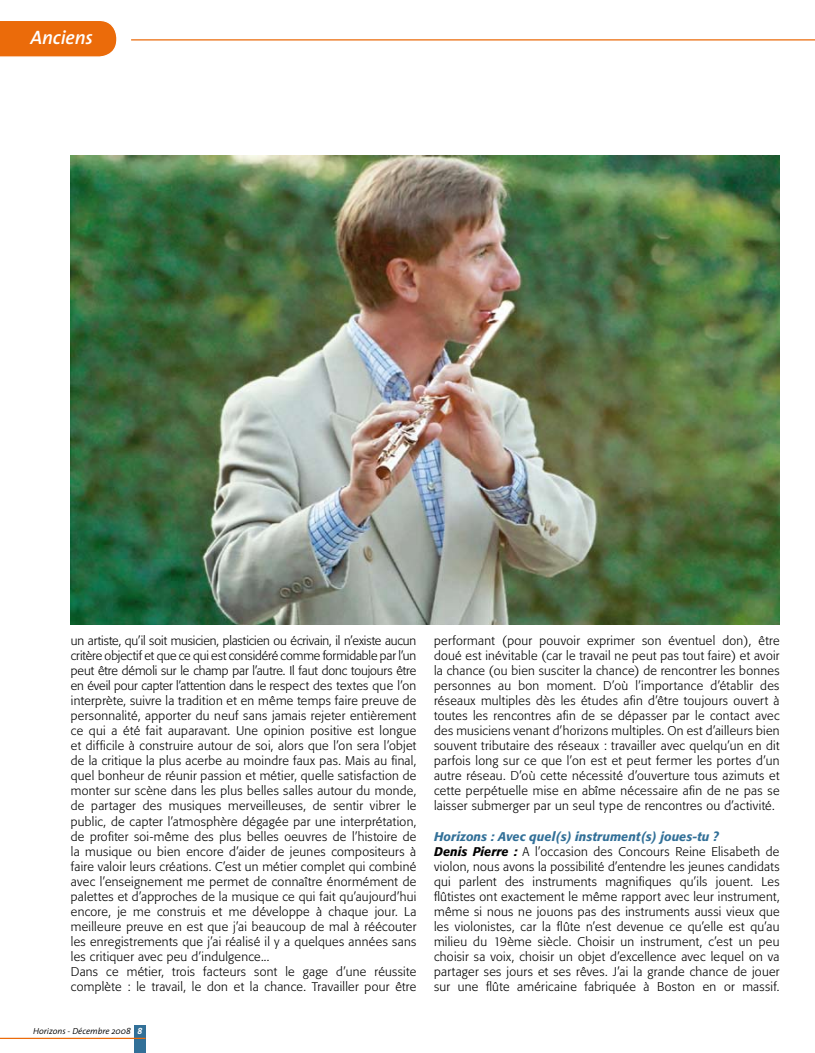
<style>
.page{position:relative;width:815px;height:1053px;background:#fff}
.page>*{position:absolute;margin:0;border:0;box-sizing:border-box;transform-origin:0 0}
.t1{font:italic 600 19.5px "The Sans";letter-spacing:-.01em;color:#fff}
.t2{font:300 12.5px/15px "Formata";letter-spacing:.02em;color:#000}
.t3{font:italic 300 8.75px "The Sans";color:#000}
.s1{font-weight:500;font-style:italic;color:#327098}
.s2{font-weight:500;font-style:italic}
.s3{font-weight:700;color:#fff}
</style>
<div class="page">
<div style="left:134px;top:1025px;width:11px;height:27px;background:#327098"></div>
<hr style="left:0;top:1037px;width:146px;height:1px;background:#eb6b0a">
<div style="left:0;top:21px;width:117px;height:36px;background:#eb6b0a"></div>
<img style="left:71px;top:156px;width:709px;height:468px">
<hr style="left:131px;top:39px;width:684px;height:1px;background:#eb6b0a">
<h1 class="t1" style="left:30px;top:22px;width:64px">Anciens</h1>
<p class="t2" style="left:71px;top:633px;width:347px">un artiste, qu’il soit musicien, plasticien ou écrivain, il n’existe aucun critère objectif et que ce qui est considéré comme formidable par l’un peut être démoli sur le champ par l’autre. Il faut donc toujours être en éveil pour capter l’attention dans le respect des textes que l’on interprète, suivre la tradition et en même temps faire preuve de personnalité, apporter du neuf sans jamais rejeter entièrement ce qui a été fait auparavant. Une opinion positive est longue et difficile à construire autour de soi, alors que l’on sera l’objet de la critique la plus acerbe au moindre faux pas. Mais au final, quel bonheur de réunir passion et métier, quelle satisfaction de monter sur scène dans les plus belles salles autour du monde, de partager des musiques merveilleuses, de sentir vibrer le public, de capter l’atmosphère dégagée par une interprétation, de profiter soi-même des plus belles oeuvres de l’histoire de la musique ou bien encore d’aider de jeunes compositeurs à faire valoir leurs créations. C’est un métier complet qui combiné avec l’enseignement me permet de connaître énormément de palettes et d’approches de la musique ce qui fait qu’aujourd’hui encore, je me construis et me développe à chaque jour. La meilleure preuve en est que j’ai beaucoup de mal à réécouter les enregistrements que j’ai réalisé il y a quelques années sans les critiquer avec peu d’indulgence...<br>Dans ce métier, trois facteurs sont le gage d’une réussite complète : le travail, le don et la chance. Travailler pour être</p>
<p class="t2" style="left:434px;top:633px;width:347px;text-align:justify">performant (pour pouvoir exprimer son éventuel don), être doué est inévitable (car le travail ne peut pas tout faire) et avoir la chance (ou bien susciter la chance) de rencontrer les bonnes personnes au bon moment. D’où l’importance d’établir des réseaux multiples dès les études afin d’être toujours ouvert à toutes les rencontres afin de se dépasser par le contact avec des musiciens venant d’horizons multiples. On est d’ailleurs bien souvent tributaire des réseaux : travailler avec quelqu’un en dit parfois long sur ce que l’on est et peut fermer les portes d’un autre réseau. D’où cette nécessité d’ouverture tous azimuts et cette perpétuelle mise en abîme nécessaire afin de ne pas se laisser submerger par un seul type de rencontres ou d’activité.</p>
<p class="t2" style="left:434px;top:828px;width:347px"><span class="s1">Horizons : Avec quel(s) instrument(s) joues-tu ?<br></span><span class="s2">Denis Pierre :</span> A l’occasion des Concours Reine Elisabeth de violon, nous avons la possibilité d’entendre les jeunes candidats qui parlent des instruments magnifiques qu’ils jouent. Les flûtistes ont exactement le même rapport avec leur instrument, même si nous ne jouons pas des instruments aussi vieux que les violonistes, car la flûte n’est devenue ce qu’elle est qu’au milieu du 19ème siècle. Choisir un instrument, c’est un peu choisir sa voix, choisir un objet d’excellence avec lequel on va partager ses jours et ses rêves. J’ai la grande chance de jouer sur une flûte américaine fabriquée à Boston en or massif.</p>
<p class="t3" style="left:33px;top:1023px;width:111px">Horizons - Décembre 2008 <span class="s3">8</span></p>
</div>
